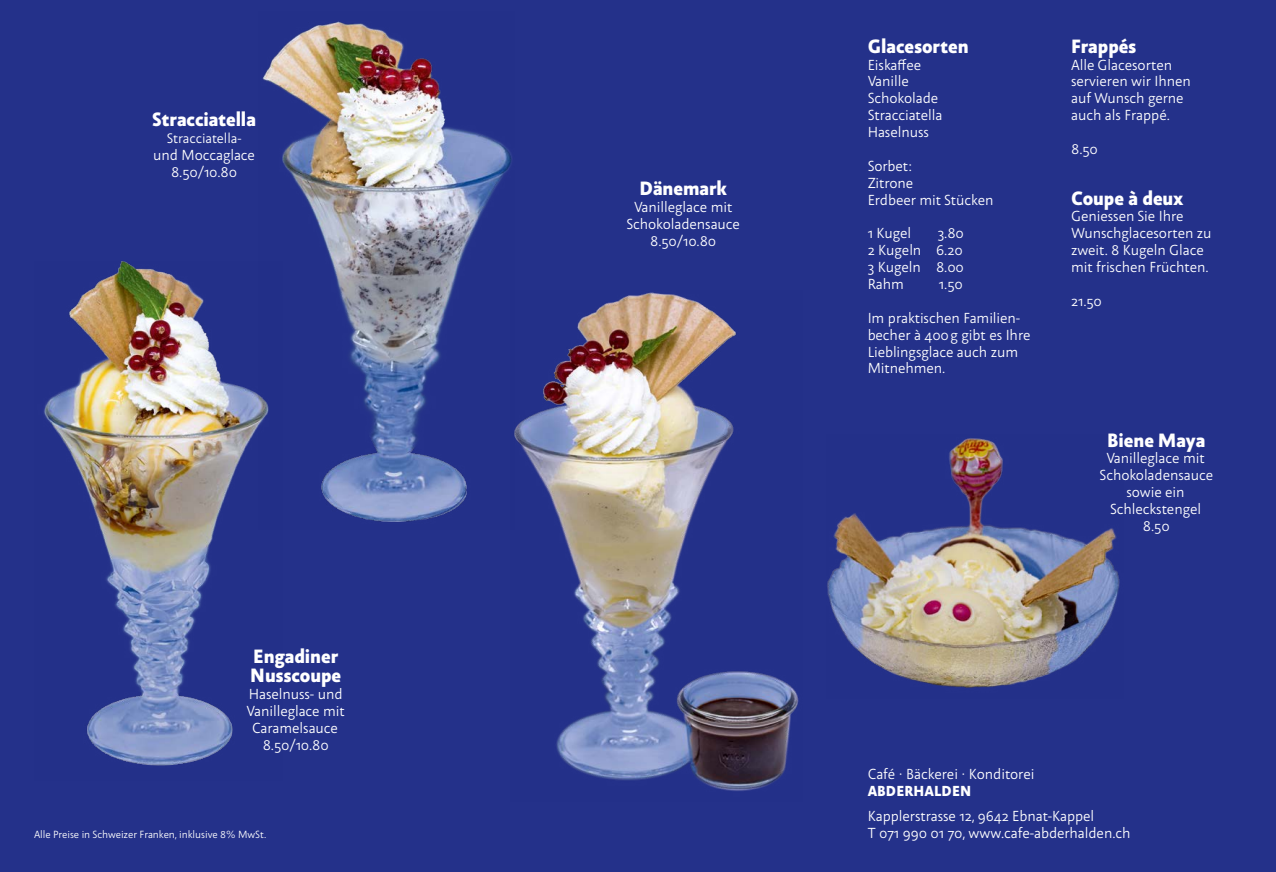
<style>
.page{position:relative;width:1276px;height:872px;background:#24318a}
.page>*{position:absolute;margin:0;border:0;box-sizing:border-box;transform-origin:0 0}
.t1{font:900 19.5px/19.5px "abc Alena";color:#fff}
.t2{font:14.7px/17px "abc Alena";letter-spacing:-.005em;color:#fff}
.t3{font:900 14.7px "abc Alena";letter-spacing:.005em;color:#fff}
.t4{font:13.95px "abc Alena";letter-spacing:-.005em;color:#fff}
.t5{font:10.5px "abc Alena";letter-spacing:-.005em;color:#fff}
</style>
<div class="page">
<img style="left:827px;top:438px;width:293px;height:250px">
<img style="left:514px;top:292px;width:285px;height:499px">
<img style="left:44px;top:261px;width:214px;height:505px">
<img style="left:258px;top:21px;width:254px;height:501px">
<h1 class="t1" style="left:152px;top:108px;width:105px">Stracciatella</h1>
<p class="t4" style="left:167px;top:128px;width:76px">Stracciatella-</p>
<p class="t2" style="left:153px;top:146px;width:103px;text-align:center">und Moccaglace<br>8.50/10.80</p>
<h1 class="t1" style="left:250px;top:645px;width:92px">Engadiner<br>Nusscoupe</h1>
<p class="t2" style="left:247px;top:685px;width:100px;text-align:center">Haselnuss- und<br>Vanilleglace mit<br>Caramelsauce<br>8.50/10.80</p>
<p class="t5" style="left:34px;top:827px;width:234px">Alle Preise in Schweizer Franken, inklusive 8% MwSt.</p>
<h1 class="t1" style="left:639px;top:177px;width:89px">Dänemark</h1>
<p class="t2" style="left:626px;top:198px;width:115px;text-align:center">Vanilleglace mit<br>Schokoladensauce<br>8.50/10.80</p>
<h1 class="t1" style="left:867px;top:35px;width:102px">Glacesorten</h1>
<p class="t2" style="left:867px;top:55px;width:76px">Eiskaffee<br>Vanille<br>Schokolade<br>Stracciatella<br>Haselnuss</p>
<p class="t2" style="left:867px;top:157px;width:127px">Sorbet:<br>Zitrone<br>Erdbeer mit Stücken</p>
<p class="t2" style="left:867px;top:224px;width:45px">1 Kugel</p>
<p class="t2" style="left:867px;top:224px;width:98px;text-align:justify;text-indent:70px">3.80<br>2 Kugeln 6.20<br>3 Kugeln 8.00<br>Rahm</p>
<p class="t2" style="left:939px;top:275px;width:25px">1.50</p>
<p class="t2" style="left:867px;top:309px;width:164px">Im praktischen Familien&shy;becher à 400g gibt es Ihre<br>Lieblingsglace auch zum<br>Mitnehmen.</p>
<h1 class="t1" style="left:1071px;top:35px;width:67px">Frappés</h1>
<p class="t2" style="left:1071px;top:55px;width:121px">Alle Glacesorten servieren wir Ihnen auf Wunsch gerne auch als Frappé.</p>
<p class="t2" style="left:1071px;top:140px;width:28px">8.50</p>
<h1 class="t1" style="left:1071px;top:187px;width:114px">Coupe à deux</h1>
<p class="t2" style="left:1071px;top:207px;width:142px">Geniessen Sie Ihre<br>Wunschglacesorten zu zweit. 8 Kugeln Glace mit frischen Früchten.</p>
<p class="t2" style="left:1071px;top:292px;width:32px">21.50</p>
<h1 class="t1" style="left:1107px;top:429px;width:100px">Biene Maya</h1>
<p class="t2" style="left:1099px;top:449px;width:115px;text-align:center">Vanilleglace mit<br>Schokoladensauce sowie ein<br>Schleckstengel<br>8.50</p>
<p class="t2" style="left:868px;top:765px;width:168px">Café · Bäckerei · Konditorei</p>
<p class="t3" style="left:868px;top:779px;width:105px">ABDERHALDEN</p>
<p class="t2" style="left:868px;top:807px;width:264px">Kapplerstrasse 12, 9642 Ebnat-Kappel<br>T 071 990 01 70, www.cafe-abderhalden.ch</p>
</div>
